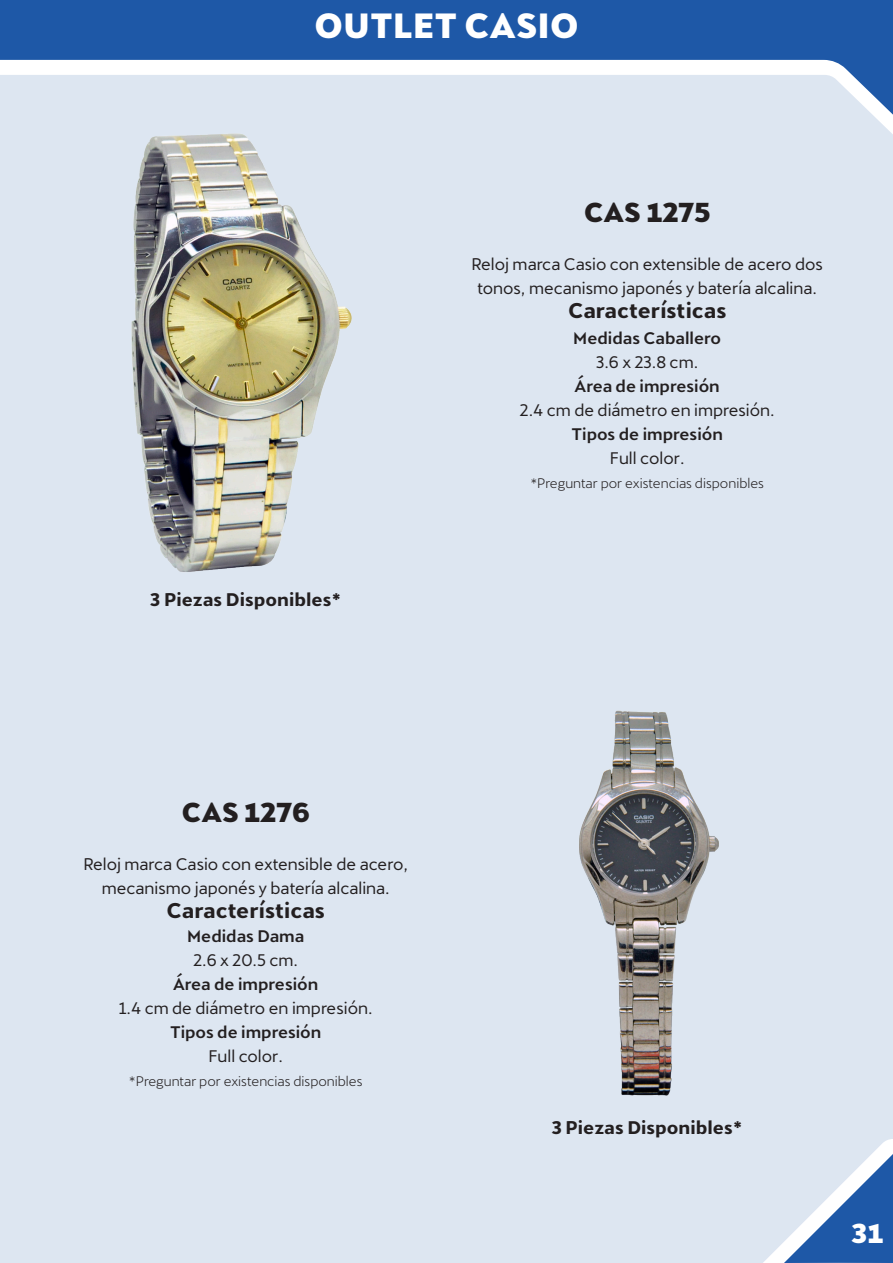
<style>
.page{position:relative;width:893px;height:1263px;background:#fff}
.page>*{position:absolute;margin:0;border:0;box-sizing:border-box;transform-origin:0 0}
.t1{font:800 34.5px "Cupra";color:#fff}
.Titulo{font:800 27px "Cupra";color:#231f20}
.t2{font:800 27px "Cupra";color:#fff}
.Titulo-2{font:700 21px "Cupra";color:#231f20}
.t3{font:700 18px "Cupra";color:#231f20}
.Titulo-3{font:16.5px/24px "Cupra";color:#231f20;text-align:center}
.Texto{font:16.5px "Cupra";color:#231f20}
.Texto_Negritas{font:500 16.5px "Cupra";color:#231f20}
.Titulo-4{font:13.5px "Cupra";color:#231f20}
.s1{font-weight:500}
</style>
<div class="page">
<svg style="left:1px;top:0;width:892px;height:75px;fill:#1e58a7"></svg>
<svg style="left:0;top:0;width:1px;height:60px"></svg>
<div style="left:0;top:75px;width:893px;height:1188px;background:#dde6f1"></div>
<img style="left:71px;top:126px;width:289px;height:456px">
<img style="left:571px;top:702px;width:154px;height:408px">
<p class="t1" style="left:314px;top:6px;width:266px">OUTLET CASIO</p>
<p class="t3" style="left:150px;top:589px;width:192px">3 Piezas Disponibles*</p>
<p class="Titulo" style="left:584px;top:197px;width:129px">CAS 1275</p>
<p class="Titulo-3" style="left:472px;top:249px;width:353px">Reloj marca Casio con extensible de acero dos tonos, mecanismo japonés y batería alcalina.</p>
<p class="Titulo-2" style="left:568px;top:298px;width:160px">Características</p>
<p class="Titulo-3" style="left:520px;top:323px;width:256px"><span class="s1">Medidas Caballero<br></span>3.6 x 23.8 cm.<br><span class="s1">Área de impresión<br></span>2.4 cm de diámetro en impresión.<br><span class="s1">Tipos de impresión<br></span>Full color.</p>
<p class="Titulo-4" style="left:530px;top:470px;width:235px">*Preguntar por existencias disponibles</p>
<p class="Titulo" style="left:182px;top:797px;width:130px">CAS 1276</p>
<p class="Titulo-3" style="left:83px;top:849px;width:326px">Reloj marca Casio con extensible de acero, mecanismo japonés y batería alcalina.</p>
<p class="Texto_Negritas" style="left:187px;top:927px;width:119px">Medidas Dama</p>
<p class="Texto" style="left:193px;top:945px;width:106px">2.6 x 20.5 cm.</p>
<p class="Texto_Negritas" style="left:173px;top:975px;width:147px">Área de impresión</p>
<p class="Texto" style="left:119px;top:993px;width:255px">1.4 cm de diámetro en impresión.</p>
<p class="Texto_Negritas" style="left:170px;top:1023px;width:153px">Tipos de impresión</p>
<p class="Texto" style="left:208px;top:1041px;width:76px">Full color.</p>
<p class="Titulo-2" style="left:167px;top:898px;width:160px">Características</p>
<p class="Titulo-4" style="left:129px;top:1069px;width:235px">*Preguntar por existencias disponibles</p>
<p class="t3" style="left:552px;top:1117px;width:192px">3 Piezas Disponibles*</p>
<h2 class="t2" style="left:852px;top:1218px;width:33px">31</h2>
</div>
